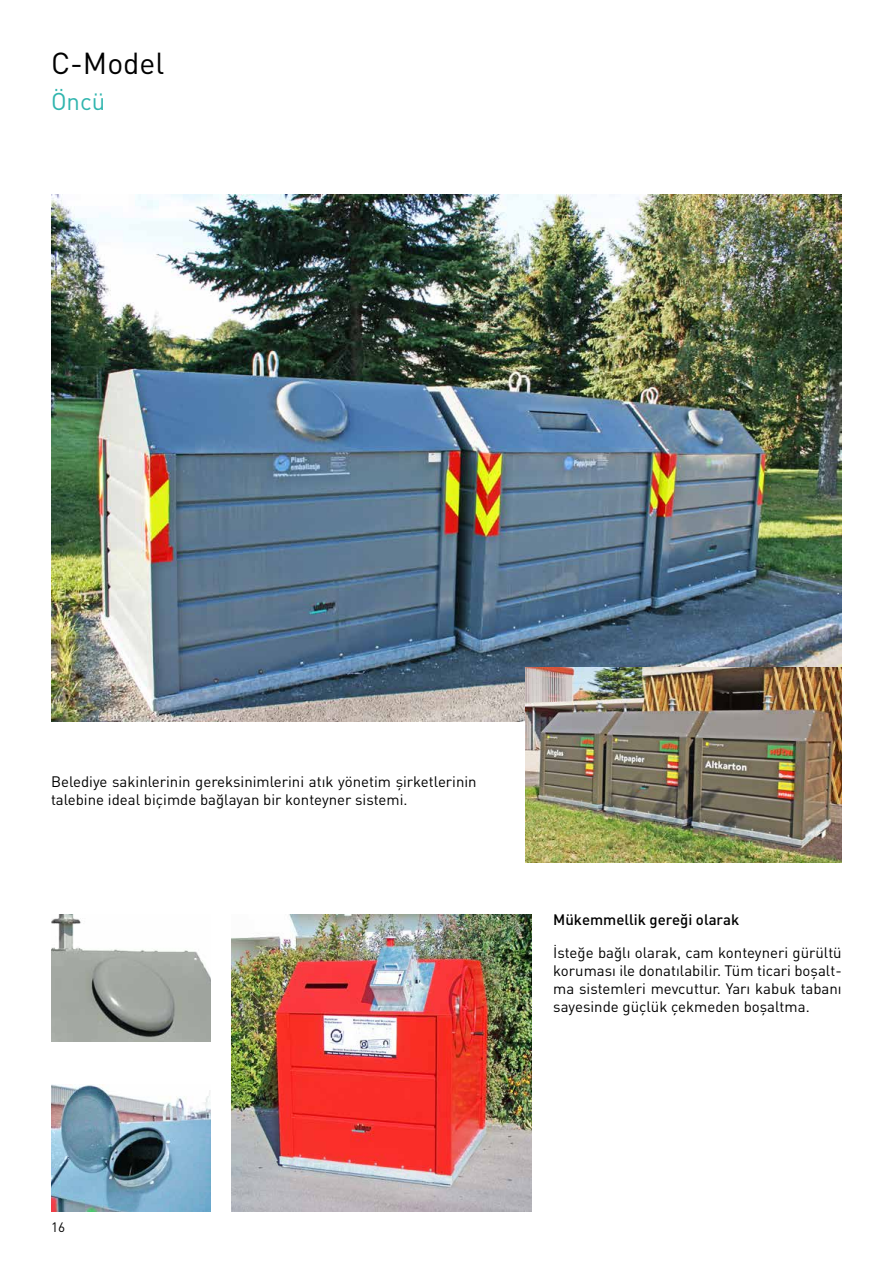
<style>
.page{position:relative;width:893px;height:1263px;background:#fff}
.page>*{position:absolute;margin:0;border:0;box-sizing:border-box;transform-origin:0 0}
.t1{font:30px "DIN Pro";color:#000}
.t2{font:24px "DIN Pro";color:#30b5ae}
.t3{font:15px/18px "DIN Pro";color:#000}
.t4{font:500 15px "DIN Pro";color:#000}
.t5{font:13.5px "DIN Pro";color:#000}
</style>
<div class="page">
<img style="left:51px;top:914px;width:159px;height:128px">
<img style="left:51px;top:1084px;width:159px;height:128px">
<img style="left:232px;top:914px;width:300px;height:298px">
<img style="left:51px;top:195px;width:791px;height:527px">
<img style="left:526px;top:668px;width:316px;height:194px">
<h1 class="t1" style="left:51px;top:43px;width:115px">C-Model</h1>
<h2 class="t2" style="left:51px;top:85px;width:56px">Öncü</h2>
<p class="t3" style="left:51px;top:772px;width:427px">Belediye sakinlerinin gereksinimlerini atık yönetim şirketlerinin talebine ideal biçimde bağlayan bir konteyner sistemi.</p>
<p class="t4" style="left:553px;top:910px;width:188px">Mükemmellik gereği olarak</p>
<p class="t3" style="left:553px;top:943px;width:290px;text-align:justify">İsteğe bağlı olarak, cam konteyneri gürültü koruması ile donatılabilir. Tüm ticari boşalt&shy;ma sistemleri mevcuttur. Yarı kabuk tabanı sayesinde güçlük çekmeden boşaltma.</p>
<p class="t5" style="left:51px;top:1218px;width:16px">16</p>
</div>
